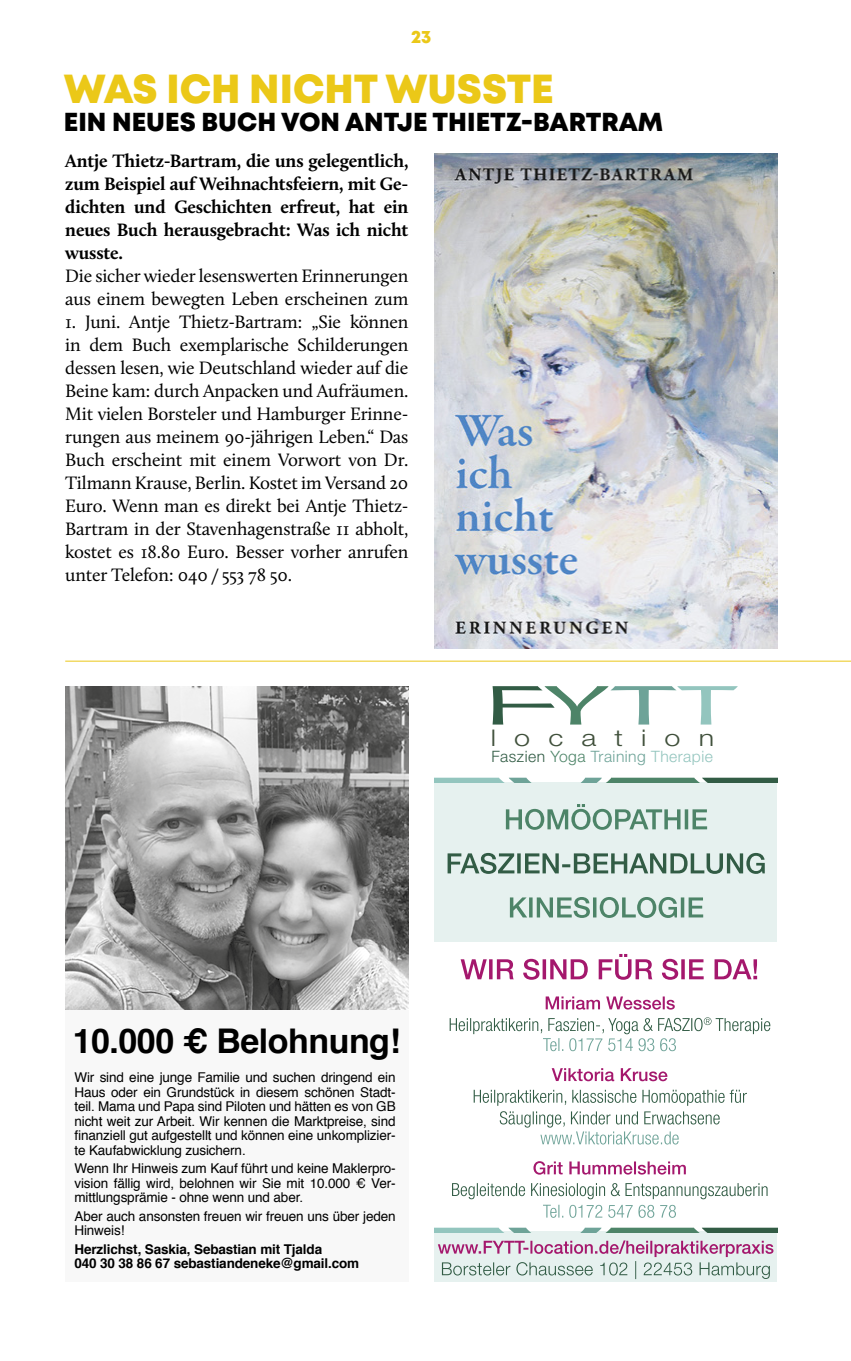
<style>
.page{position:relative;width:851px;height:1361px;background:#fff}
.page>*{position:absolute;margin:0;border:0;box-sizing:border-box;transform-origin:0 0}
.t1{font:800 40.4px "Mont";color:#ebc818}
.t2{font:700 34px "Helvetica";letter-spacing:-.015em;color:#000}
.t3{font:800 26px "Mont";color:#000}
.t4{font:300 23px "Helvetica Neue LT Pro";letter-spacing:.63em;color:#40503b;scale:1.25 1}
.GBB_19_NORMALTEXT{font:18.6px/23px "Calluna";letter-spacing:-.01em;color:#000}
.GBB_19_NORMALTEXT-2{font:700 18.6px/23px "Calluna";letter-spacing:-.01em;color:#000;text-align:justify}
.t5{font:800 18px "Mont";color:#ebc818}
.t6{font:300 15.6px "Helvetica Neue LT Pro";letter-spacing:.03em;color:#6ea398}
.t7{font:13.6px/14.4px "Helvetica";letter-spacing:-.01em;color:#000;text-align:justify}
.t8{font:700 13.6px/14.4px "Helvetica";letter-spacing:-.01em;color:#000}
.s1{color:#325c45}
.s2{color:#4d8468}
.s3{color:#93c5be}
</style>
<div class="page">
<div style="left:434px;top:782px;width:343px;height:159px;background:#e6f1ef"></div>
<div style="left:434px;top:1230px;width:343px;height:51px;background:#e6f1ef"></div>
<svg style="left:438px;top:1240px;width:335px;height:39px"></svg>
<svg style="left:492px;top:686px;width:245px;height:38px"></svg>
<svg style="left:452px;top:1183px;width:315px;height:34px"></svg>
<svg style="left:533px;top:1161px;width:152px;height:13px"></svg>
<svg style="left:473px;top:1089px;width:273px;height:55px"></svg>
<svg style="left:551px;top:1068px;width:116px;height:13px"></svg>
<svg style="left:449px;top:1017px;width:321px;height:34px"></svg>
<svg style="left:545px;top:996px;width:129px;height:13px"></svg>
<svg style="left:460px;top:954px;width:297px;height:26px"></svg>
<svg style="left:434px;top:777px;width:343px;height:5px"></svg>
<svg style="left:510px;top:897px;width:193px;height:21px"></svg>
<svg style="left:447px;top:853px;width:317px;height:21px"></svg>
<svg style="left:506px;top:804px;width:201px;height:26px"></svg>
<svg style="left:434px;top:1227px;width:343px;height:5px"></svg>
<img style="left:434px;top:153px;width:342px;height:496px">
<hr style="left:65px;top:660px;width:785px;height:1px;background:#ebc818">
<div style="left:65px;top:686px;width:343px;height:595px;background:#f8f8f8"></div>
<img style="left:65px;top:686px;width:343px;height:323px">
<p class="t5" style="left:411px;top:25px;width:22px">23</p>
<p class="t1" style="left:64px;top:63px;width:491px">WAS ICH NICHT WUSSTE</p>
<p class="t3" style="left:64px;top:104px;width:600px">EIN NEUES BUCH VON ANTJE THIETZ-BARTRAM</p>
<p class="GBB_19_NORMALTEXT-2" style="left:65px;top:149px;width:345px">Antje Thietz-Bartram, die uns gelegentlich, zum Beispiel auf Weihnachtsfeiern, mit Ge&shy;dichten und Geschichten erfreut, hat ein neues Buch herausgebracht: Was ich nicht wusste.</p>
<p class="GBB_19_NORMALTEXT" style="left:65px;top:264px;width:345px">Die sicher wieder lesenswerten Erinnerungen aus einem bewegten Leben erscheinen zum</p>
<p class="GBB_19_NORMALTEXT" style="left:65px;top:310px;width:345px;text-align:justify">1. Juni. Antje Thietz-Bartram: „Sie können in dem Buch exemplarische Schilderungen dessen lesen, wie Deutschland wieder auf die Beine kam: durch Anpacken und Aufräumen.<br>Mit vielen Borsteler und Hamburger Erinne&shy;rungen aus meinem 90-jährigen Leben.“ Das Buch erscheint mit einem Vorwort von Dr.<br>Tilmann Krause, Berlin. Kostet im Versand 20<br>Euro. Wenn man es direkt bei Antje Thietz-Bartram in der Stavenhagenstraße 11 abholt, kostet es 18.80 Euro. Besser vorher anrufen unter Telefon: 040 / 553 78 50.</p>
<p class="t4" style="left:490px;top:723px;width:180px">location</p>
<p class="t6" style="left:491px;top:747px;width:223px"><span class="s1">Faszien</span> <span class="s2">Yoga</span> Training <span class="s3">Therapie</span></p>
<p class="t2" style="left:73px;top:1013px;width:329px">10.000 € Belohnung!</p>
<p class="t7" style="left:74px;top:1070px;width:323px">Wir sind eine junge Familie und suchen dringend ein Haus oder ein Grundstück in diesem schönen Stadt&shy;teil. Mama und Papa sind Piloten und hätten es von GB nicht weit zur Arbeit. Wir kennen die Marktpreise, sind finanziell gut aufgestellt und können eine unkomplizier&shy;te Kaufabwicklung zusichern.</p>
<p class="t7" style="left:74px;top:1161px;width:322px">Wenn Ihr Hinweis zum Kauf führt und keine Maklerpro&shy;vision fällig wird, belohnen wir Sie mit 10.000 € Ver&shy;mittlungsprämie - ohne wenn und aber.</p>
<p class="t7" style="left:74px;top:1209px;width:322px">Aber auch ansonsten freuen wir freuen uns über jeden<br>Hinweis!</p>
<p class="t8" style="left:74px;top:1242px;width:286px">Herzlichst, Saskia, Sebastian mit Tjalda<br>040 30 38 86 67 sebastiandeneke@gmail.com</p>
</div>
